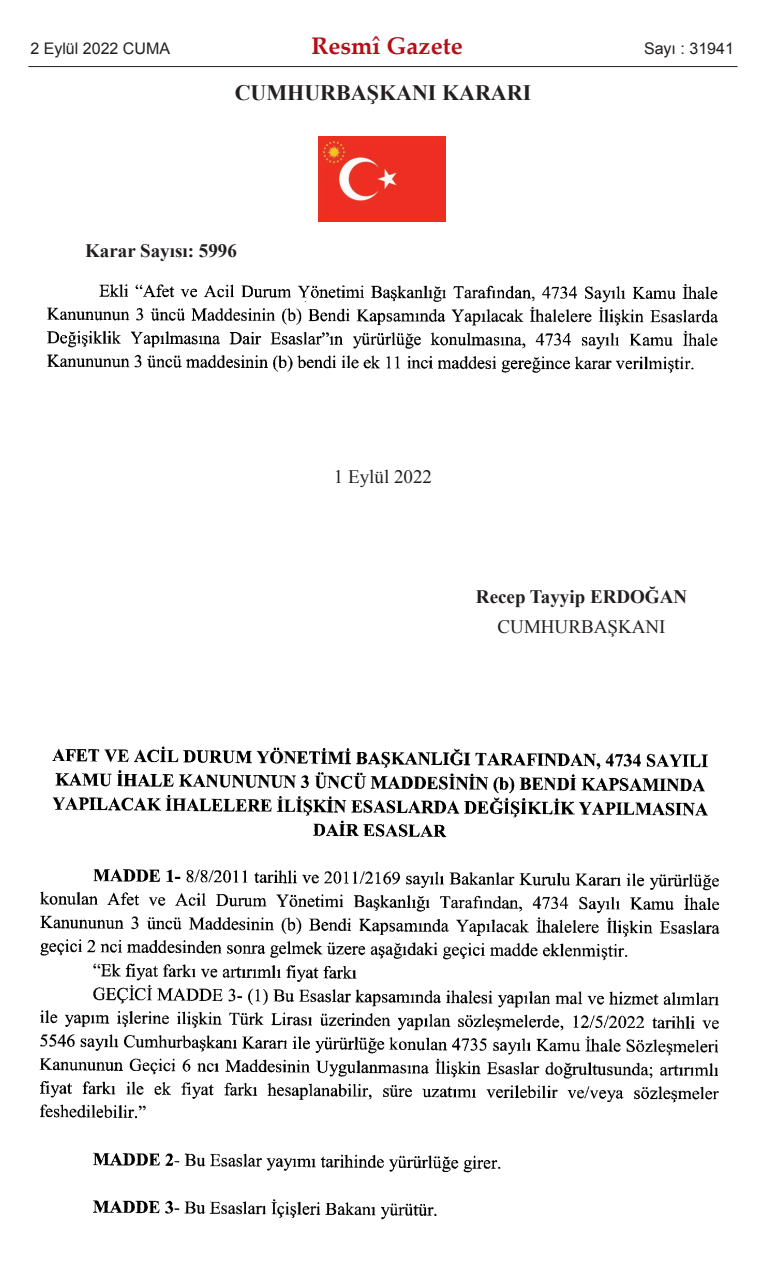
<style>
.page{position:relative;width:766px;height:1287px;background:#fff}
.page>*{position:absolute;margin:0;border:0;box-sizing:border-box;transform-origin:0 0}
.t1{font:700 24px "Palatino Linotype";color:#b40e16}
.t2{font:700 22px "Times New Roman";color:#231f20}
.t3{font:700 19px "Times New Roman";color:#231f20}
.t4{font:19px "Times New Roman";color:#231f20}
.t5{font:16px "Arial";color:#231f20}
</style>
<div class="page">
<img style="left:318px;top:137px;width:127px;height:85px">
<img style="left:47px;top:284px;width:671px;height:89px">
<img style="left:39px;top:746px;width:681px;height:474px">
<hr style="left:28px;top:66px;width:709px;height:1px;background:#231f20">
<p class="t5" style="left:30px;top:39px;width:141px">2 Eylül 2022 CUMA</p>
<p class="t1" style="left:311px;top:36px;width:153px">Resmî Gazete</p>
<p class="t5" style="left:643px;top:39px;width:91px">Sayı : 31941</p>
<p class="t2" style="left:234px;top:80px;width:298px">CUMHURBAŞKANI KARARI</p>
<p class="t3" style="left:85px;top:240px;width:153px">Karar Sayısı: 5996</p>
<p class="t4" style="left:334px;top:466px;width:100px">1 Eylül 2022</p>
<p class="t3" style="left:476px;top:586px;width:213px">Recep Tayyip ERDOĞAN</p>
<p class="t4" style="left:497px;top:616px;width:169px">CUMHURBAŞKANI</p>
</div>
